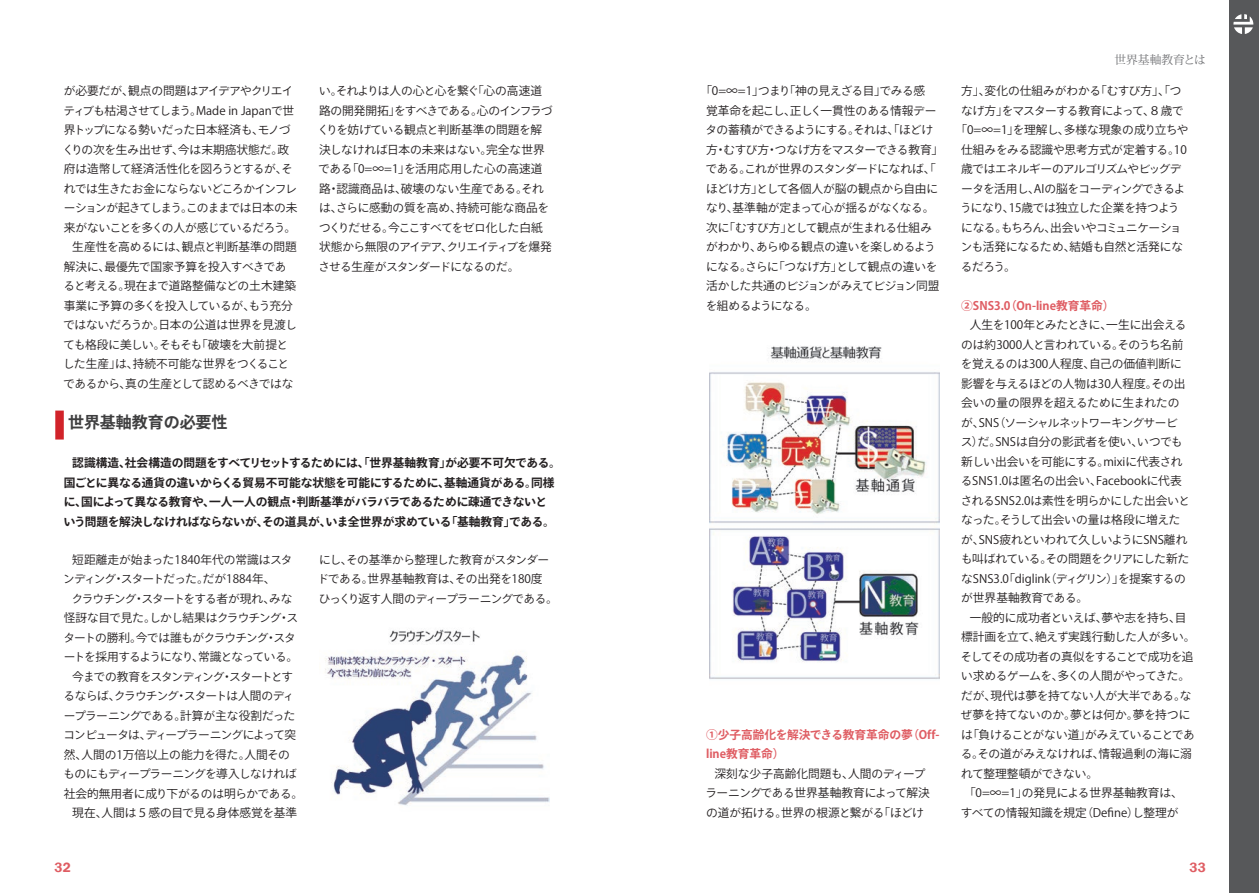
<style>
.page{position:relative;width:1259px;height:893px;background:#fff}
.page>*{position:absolute;margin:0;border:0;box-sizing:border-box;transform-origin:0 0}
.t1{font:700 15.9px "Ryo Gothic Plus N";color:#3e3e3f}
.t2{font:600 13.8px "Franklin Gothic";color:#df5d63}
.t3{font:11.7px/19.5px "Ryo Gothic Plus N";letter-spacing:-.03em;color:#231f20}
.t4{font:11.7px/19.5px "Ryo Gothic Plus N";color:#231f20}
.t5{font:700 11.7px/19.5px "Ryo Gothic Plus N";color:#231f20}
.t6{font:11.7px "Ryo Gothic Plus N";letter-spacing:-.05em;color:#231f20}
.t7{font:11.7px "Ryo Gothic Plus N";letter-spacing:-.08em;color:#231f20}
.t8{font:700 11.7px/19.5px "Ryo Gothic Plus N";color:#df5d63}
.t9{font:11.7px "Ryo Gothic Plus N";letter-spacing:-.07em;color:#231f20}
.t10{font:11.7px "Ryo Gothic Plus N";letter-spacing:-.075em;color:#231f20}
.t11{font:11.7px "Ryo Gothic Plus N";letter-spacing:-.06em;color:#231f20}
.t12{font:11.7px "Ryo Gothic Plus N";letter-spacing:-.01em;color:#231f20}
.t13{font:11.7px "Ryo Gothic Plus N";letter-spacing:-.065em;color:#231f20}
.t14{font:11.7px "Koz Min Pr 6 N";color:#6c6d70}
</style>
<div class="page">
<div style="left:1229px;top:0;width:30px;height:893px;background:#57585a"></div>
<svg style="left:1233px;top:14px;width:20px;height:20px"></svg>
<div style="left:55px;top:411px;width:9px;height:29px;background:#d1232a"></div>
<img style="left:325px;top:629px;width:224px;height:177px">
<img style="left:709px;top:346px;width:231px;height:334px">
<p class="t3" style="left:64px;top:82px;width:231px">が必要だが、観点の問題はアイデアやクリエイ</p>
<p class="t3" style="left:63px;top:101px;width:232px">ティブも枯渇させてしまう。Made in Japanで世</p>
<p class="t3" style="left:64px;top:121px;width:229px">界トップになる勢いだった日本経済も、モノづ</p>
<p class="t4" style="left:62px;top:140px;width:228px">くりの次を生み出せず、今は末期癌状態だ。政</p>
<p class="t3" style="left:64px;top:160px;width:230px">府は造幣して経済活性化を図ろうとするが、そ</p>
<p class="t3" style="left:64px;top:179px;width:235px">れでは生きたお金にならないどころかインフレ</p>
<p class="t7" style="left:64px;top:201px;width:235px">ーションが起きてしまう。このままでは日本の未</p>
<p class="t3" style="left:64px;top:218px;width:234px">来がないことを多くの人が感じているだろう。</p>
<p class="t4" style="left:72px;top:238px;width:226px">生産性を高めるには、観点と判断基準の問題</p>
<p class="t3" style="left:64px;top:257px;width:224px">解決に、最優先で国家予算を投入すべきであ</p>
<p class="t12" style="left:63px;top:279px;width:234px">ると考える。現在まで道路整備などの土木建築</p>
<p class="t3" style="left:64px;top:296px;width:230px">事業に予算の多くを投入しているが、もう充分</p>
<p class="t4" style="left:63px;top:316px;width:235px">ではないだろうか。日本の公道は世界を見渡し</p>
<p class="t3" style="left:63px;top:335px;width:226px">ても格段に美しい。そもそも「破壊を大前提と</p>
<p class="t4" style="left:63px;top:355px;width:228px">した生産」は、持続不可能な世界をつくること</p>
<p class="t3" style="left:63px;top:374px;width:232px">であるから、真の生産として認めるべきではな</p>
<p class="t3" style="left:317px;top:82px;width:237px">い。それよりは人の心と心を繋ぐ「心の高速道路の開発開拓」をすべきである。心のインフラづくりを妨げている観点と判断基準の問題を解決しなければ日本の未来はない。完全な世界である「0=∞=1」を活用応用した心の高速道路・認識商品は、破壊のない生産である。それは、さらに感動の質を高め、持続可能な商品をつくりだせる。今ここすべてをゼロ化した白紙状態から無限のアイデア、クリエイティブを爆発させる生産がスタンダードになるのだ。</p>
<p class="t3" style="left:705px;top:82px;width:239px;text-indent:-5px">「0=∞=1」つまり「神の見えざる目」でみる感<br>覚革命を起こし、正しく一貫性のある情報データの蓄積ができるようにする。それは、「ほどけ方・むすび方・つなげ方をマスターできる教育」である。これが世界のスタンダードになれば、「ほどけ方」として各個人が脳の観点から自由になり、基準軸が定まって心が揺るがなくなる。次に「むすび方」として観点が生まれる仕組みがわかり、あらゆる観点の違いを楽しめるようになる。さらに「つなげ方」として観点の違いを活かした共通のビジョンがみえてビジョン同盟を組めるようになる。</p>
<h1 class="t1" style="left:68px;top:412px;width:161px">世界基軸教育の必要性</h1>
<p class="t5" style="left:64px;top:454px;width:498px;text-indent:9px">認識構造、社会構造の問題をすべてリセットするためには、「世界基軸教育」が必要不可欠である。国ごとに異なる通貨の違いからくる貿易不可能な状態を可能にするために、基軸通貨がある。同様に、国によって異なる教育や、一人一人の観点・判断基準がバラバラであるために疎通できないという問題を解決しなければならないが、その道具が、いま全世界が求めている「基軸教育」である。</p>
<p class="t4" style="left:63px;top:550px;width:231px;text-indent:9px">短距離走が始まった1840年代の常識はスタンディング・スタートだった。だが1884年、</p>
<p class="t10" style="left:72px;top:591px;width:222px">クラウチング・スタートをする者が現れ、みな</p>
<p class="t11" style="left:64px;top:611px;width:236px">怪訝な目で見た。しかし結果はクラウチング・ス</p>
<p class="t9" style="left:63px;top:630px;width:234px">タートの勝利。今では誰もがクラウチング・スタ</p>
<p class="t10" style="left:64px;top:650px;width:236px">ートを採用するようになり、常識となっている。</p>
<p class="t7" style="left:72px;top:669px;width:222px">今までの教育をスタンディング・スタートとす</p>
<p class="t9" style="left:63px;top:689px;width:233px">るならば、クラウチング・スタートは人間のディ</p>
<p class="t3" style="left:64px;top:706px;width:233px">ープラーニングである。計算が主な役割だった</p>
<p class="t7" style="left:63px;top:728px;width:234px">コンピュータは、ディープラーニングによって突</p>
<p class="t4" style="left:64px;top:745px;width:228px">然、人間の1万倍以上の能力を得た。人間その</p>
<p class="t6" style="left:64px;top:767px;width:235px">ものにもディープラーニングを導入しなければ</p>
<p class="t3" style="left:64px;top:784px;width:241px">社会的無用者に成り下がるのは明らかである。</p>
<p class="t4" style="left:72px;top:804px;width:226px">現在、人間は５感の目で見る身体感覚を基準</p>
<p class="t3" style="left:317px;top:550px;width:242px">にし、その基準から整理した教育がスタンダードである。世界基軸教育は、その出発を180度<br>ひっくり返す人間のディープラーニングである。</p>
<p class="t8" style="left:706px;top:725px;width:235px">①少子高齢化を解決できる教育革命の夢（Off&shy;line教育革命）</p>
<p class="t4" style="left:705px;top:764px;width:226px;text-align:center">深刻な少子高齢化問題も、人間のディープラーニングである世界基軸教育によって解決の道が拓ける。世界の根源と繋がる「ほどけ</p>
<p class="t14" style="left:1114px;top:53px;width:93px">世界基軸教育とは</p>
<p class="t4" style="left:961px;top:82px;width:222px">方」、変化の仕組みがわかる「むすび方」、「つ</p>
<p class="t13" style="left:961px;top:103px;width:224px">なげ方」をマスターする教育によって、８歳で</p>
<p class="t4" style="left:955px;top:121px;width:234px">「0=∞=1」を理解し、多様な現象の成り立ちや</p>
<p class="t4" style="left:961px;top:140px;width:227px">仕組みをみる認識や思考方式が定着する。10</p>
<p class="t6" style="left:961px;top:162px;width:222px">歳ではエネルギーのアルゴリズムやビッグデ</p>
<p class="t6" style="left:961px;top:181px;width:226px">ータを活用し、AIの脳をコーディングできるよ</p>
<p class="t3" style="left:960px;top:199px;width:221px">うになり、15歳では独立した企業を持つよう</p>
<p class="t6" style="left:961px;top:220px;width:222px">になる。もちろん、出会いやコミュニケーショ</p>
<p class="t3" style="left:960px;top:238px;width:224px">ンも活発になるため、結婚も自然と活発にな</p>
<p class="t3" style="left:960px;top:257px;width:56px">るだろう。</p>
<p class="t8" style="left:961px;top:296px;width:155px">②SNS3.0（On-line教育革命）</p>
<p class="t4" style="left:960px;top:316px;width:231px;text-indent:9px">人生を100年とみたときに、一生に出会えるのは約3000人と言われている。そのうち名前を覚えるのは300人程度、自己の価値判断に影響を与えるほどの人物は30人程度。その出会いの量の限界を超えるために生まれたのが、SNS（ソーシャルネットワーキングサービス）だ。SNSは自分の影武者を使い、いつでも新しい出会いを可能にする。mixiに代表されるSNS1.0は匿名の出会い、Facebookに代表されるSNS2.0は素性を明らかにした出会いとなった。そうして出会いの量は格段に増えたが、SNS疲れといわれて久しいようにSNS離れも叫ばれている。その問題をクリアにした新たなSNS3.0「diglink（ディグリン）」を提案するのが世界基軸教育である。</p>
<p class="t3" style="left:969px;top:608px;width:218px">一般的に成功者といえば、夢や志を持ち、目</p>
<p class="t4" style="left:961px;top:628px;width:236px">標計画を立て、絶えず実践行動した人が多い。</p>
<p class="t3" style="left:960px;top:647px;width:235px">そしてその成功者の真似をすることで成功を追</p>
<p class="t3" style="left:961px;top:667px;width:230px">い求めるゲームを、多くの人間がやってきた。</p>
<p class="t4" style="left:961px;top:686px;width:232px">だが、現代は夢を持てない人が大半である。な</p>
<p class="t3" style="left:961px;top:706px;width:231px">ぜ夢を持てないのか。夢とは何か。夢を持つに</p>
<p class="t3" style="left:961px;top:725px;width:235px">は「負けることがない道」がみえていることであ</p>
<p class="t4" style="left:960px;top:745px;width:233px">る。その道がみえなければ、情報過剰の海に溺</p>
<p class="t3" style="left:961px;top:764px;width:139px">れて整理整頓ができない。</p>
<p class="t4" style="left:964px;top:784px;width:220px">「0=∞=1」の発見による世界基軸教育は、</p>
<p class="t4" style="left:960px;top:803px;width:219px">すべての情報知識を規定（Define）し整理が</p>
<p class="t2" style="left:55px;top:859px;width:18px">32</p>
<p class="t2" style="left:1189px;top:859px;width:18px">33</p>
</div>
